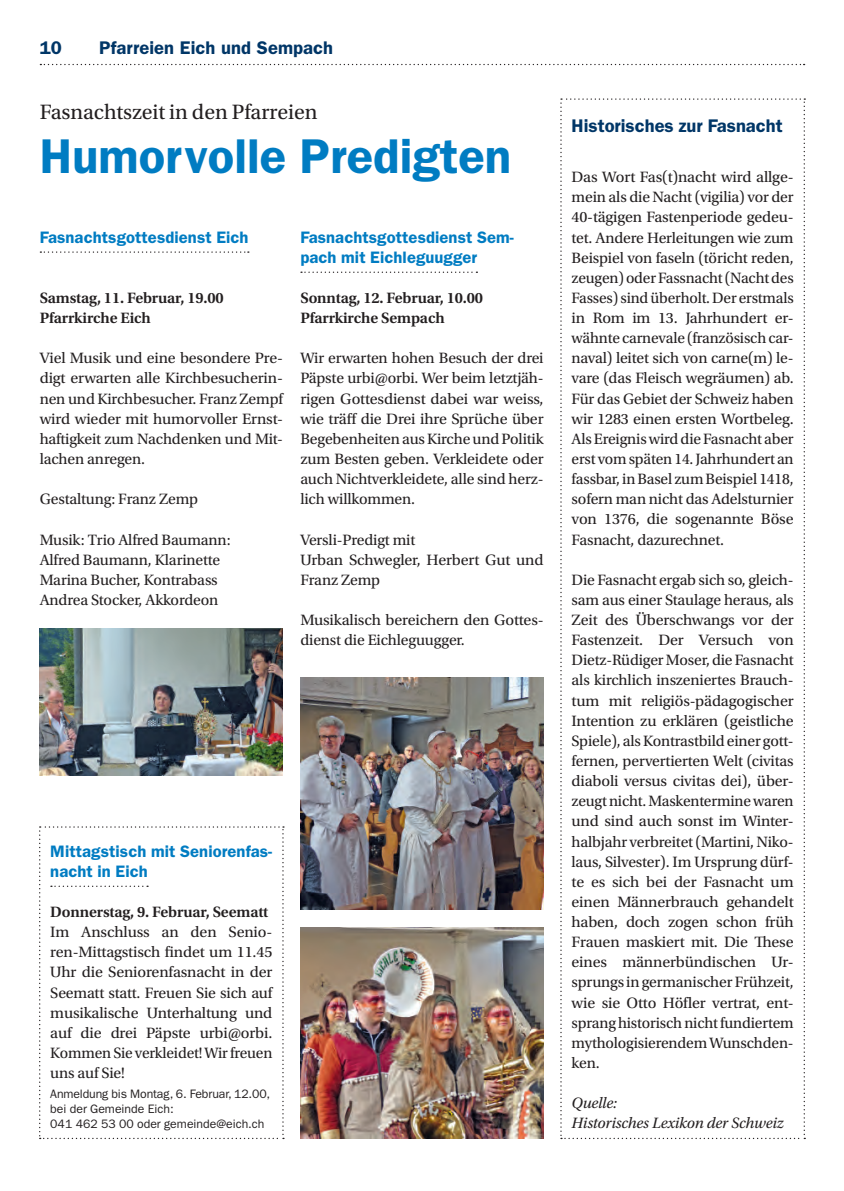
<style>
.page{position:relative;width:844px;height:1191px;background:#fff}
.page>*{position:absolute;margin:0;border:0;box-sizing:border-box;transform-origin:0 0}
.t1{font:600 49px "ITC Franklin Gothic Std";color:#007cc2}
.t2{font:21.88px "Utopia Std";color:#231f20}
.t3{font:600 18.38px "ITC Franklin Gothic Std";letter-spacing:.005em;color:#003667}
.t4{font:600 16.62px/20.1px "ITC Franklin Gothic Std";letter-spacing:.005em;color:#007cc2}
.t5{font:15.75px/20.1px "Utopia Std";letter-spacing:-.01em;color:#231f20;text-align:justify}
.t6{font:600 15.75px/20.1px "Utopia Std";letter-spacing:-.01em;color:#231f20}
.t7{font:italic 15.75px/20.1px "Utopia Std";letter-spacing:-.01em;color:#231f20}
.t8{font:12.25px/15px "ITC Franklin Gothic Std";color:#231f20}
</style>
<div class="page">
<svg style="left:40px;top:64px;width:764px;height:1px"></svg>
<svg style="left:40px;top:251px;width:209px;height:2px"></svg>
<svg style="left:301px;top:271px;width:176px;height:2px"></svg>
<img style="left:40px;top:628px;width:243px;height:148px">
<img style="left:300px;top:678px;width:243px;height:231px">
<img style="left:300px;top:927px;width:243px;height:211px">
<svg style="left:560px;top:98px;width:245px;height:1041px"></svg>
<svg style="left:39px;top:826px;width:245px;height:313px"></svg>
<p class="t3" style="left:40px;top:37px;width:24px">10</p>
<p class="t3" style="left:99px;top:37px;width:235px">Pfarreien Eich und Sempach</p>
<h2 class="t2" style="left:40px;top:100px;width:279px">Fasnachtszeit in den Pfarreien</h2>
<h1 class="t1" style="left:40px;top:127px;width:473px">Humorvolle Predigten</h1>
<p class="t4" style="left:40px;top:227px;width:210px">Fasnachtsgottesdienst Eich</p>
<p class="t6" style="left:40px;top:288px;width:185px">Samstag, 11. Februar, 19.00<br>Pfarrkirche Eich</p>
<p class="t5" style="left:40px;top:348px;width:245px">Viel Musik und eine besondere Pre&shy;digt erwarten alle Kirchbesucherin&shy;nen und Kirchbesucher. Franz Zempf wird wieder mit humorvoller Ernst&shy;haftigkeit zum Nachdenken und Mit&shy;lachen anregen.</p>
<p class="t5" style="left:40px;top:489px;width:160px">Gestaltung: Franz Zemp</p>
<p class="t5" style="left:40px;top:529px;width:192px;text-align:left">Musik: Trio Alfred Baumann:<br>Alfred Baumann, Klarinette<br>Marina Bucher, Kontrabass<br>Andrea Stocker, Akkordeon</p>
<p class="t4" style="left:300px;top:227px;width:215px">Fasnachtsgottesdienst Sem&shy;pach mit Eichleguugger</p>
<p class="t6" style="left:300px;top:288px;width:184px">Sonntag, 12. Februar, 10.00<br>Pfarrkirche Sempach</p>
<p class="t5" style="left:300px;top:348px;width:245px">Wir erwarten hohen Besuch der drei Päpste urbi@orbi. Wer beim letztjäh&shy;rigen Gottesdienst dabei war weiss, wie träff die Drei ihre Sprüche über Begebenheiten aus Kirche und Politik zum Besten geben. Verkleidete oder auch Nichtverkleidete, alle sind herz&shy;lich willkommen.</p>
<p class="t5" style="left:300px;top:529px;width:245px;text-align:left">Versli-Predigt mit<br>Urban Schwegler, Herbert Gut und<br>Franz Zemp</p>
<p class="t5" style="left:300px;top:610px;width:245px">Musikalisch bereichern den Gottes&shy;dienst die Eichleguugger.</p>
<p class="t4" style="left:50px;top:841px;width:223px">Mittagstisch mit Seniorenfas&shy;nacht in Eich</p>
<p class="t6" style="left:50px;top:902px;width:219px">Donnerstag, 9. Februar, Seematt</p>
<p class="t5" style="left:50px;top:922px;width:223px">Im Anschluss an den Senio&shy;ren-Mittagstisch findet um 11.45<br>Uhr die Seniorenfasnacht in der Seematt statt. Freuen Sie sich auf musikalische Unterhaltung und auf die drei Päpste urbi@orbi.<br>Kommen Sie verkleidet! Wir freuen uns auf Sie!</p>
<p class="t8" style="left:50px;top:1086px;width:221px">Anmeldung bis Montag, 6. Februar, 12.00, bei der Gemeinde Eich:<br>041 462 53 00 oder gemeinde@eich.ch</p>
<p class="t3" style="left:571px;top:115px;width:212px">Historisches zur Fasnacht</p>
<p class="t5" style="left:571px;top:167px;width:223px">Das Wort Fas(t)nacht wird allge&shy;mein als die Nacht (vigilia) vor der 40-tägigen Fastenperiode gedeu&shy;tet. Andere Herleitungen wie zum Beispiel von faseln (töricht reden, zeugen) oder Fassnacht (Nacht des Fasses) sind überholt. Der erstmals in Rom im 13. Jahrhundert er&shy;wähnte carnevale (französisch car&shy;naval) leitet sich von carne(m) le&shy;vare (das Fleisch wegräumen) ab.<br>Für das Gebiet der Schweiz haben wir 1283 einen ersten Wortbeleg.<br>Als Ereignis wird die Fasnacht aber erst vom späten 14. Jahrhundert an fassbar, in Basel zum Beispiel 1418, sofern man nicht das Adelsturnier von 1376, die sogenannte Böse Fasnacht, dazurechnet.</p>
<p class="t5" style="left:571px;top:570px;width:223px">Die Fasnacht ergab sich so, gleich&shy;sam aus einer Staulage heraus, als Zeit des Überschwangs vor der Fastenzeit. Der Versuch von Dietz-Rüdiger Moser, die Fasnacht als kirchlich inszeniertes Brauch&shy;tum mit religiös-pädagogischer Intention zu erklären (geistliche Spiele), als Kontrastbild einer gott&shy;fernen, pervertierten Welt (civitas diaboli versus civitas dei), über&shy;zeugt nicht. Maskentermine waren und sind auch sonst im Winter&shy;halbjahr verbreitet (Martini, Niko&shy;laus, Silvester). Im Ursprung dürf&shy;te es sich bei der Fasnacht um einen Männerbrauch gehandelt haben, doch zogen schon früh Frauen maskiert mit. Die These eines männerbündischen Ur&shy;sprungs in germanischer Frühzeit, wie sie Otto Höfler vertrat, ent&shy;sprang historisch nicht fundiertem mythologisierendem Wunschden&shy;ken.</p>
<p class="t7" style="left:571px;top:1093px;width:213px">Quelle:<br>Historisches Lexikon der Schweiz</p>
</div>
